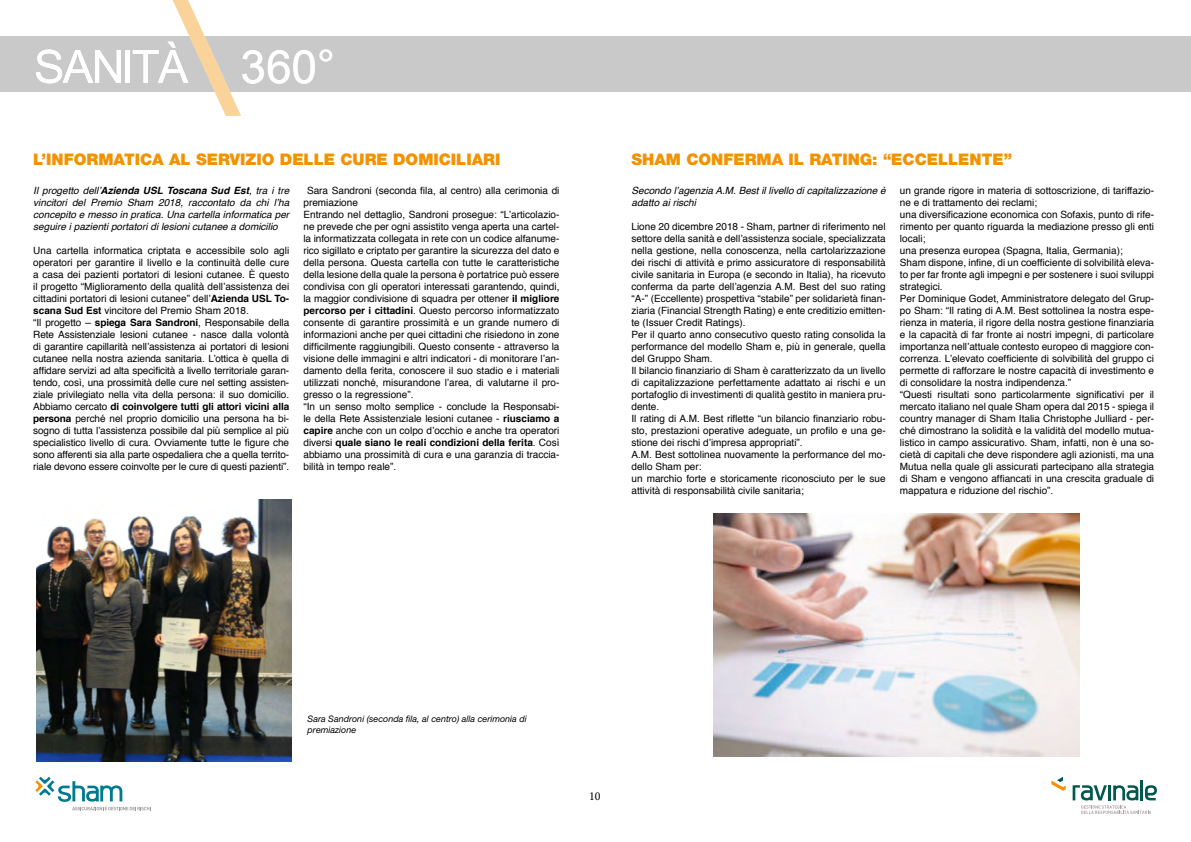
<style>
.page{position:relative;width:1191px;height:842px;background:#fff}
.page>*{position:absolute;margin:0;border:0;box-sizing:border-box;transform-origin:0 0}
.t1{font:45.8px "Arial Unicode MS";color:#fff}
.t2{font:900 16px "Helvetica Neue";color:#f39200}
.t3{font:12px "Minion Pro";color:#000}
.t4{font:10px/12px "Helvetica";color:#000}
.t5{font:italic 10px/12px "Helvetica";color:#000;text-align:justify}
.t6{font:italic 9px/10.4px "Helvetica Neue";color:#000}
.s1{font-weight:700}
</style>
<div class="page">
<div style="left:0;top:36px;width:1191px;height:56px;background:#cac9c9"></div>
<svg style="left:36px;top:49px;width:85px;height:34px"></svg>
<hr style="left:125px;top:50px;width:4px;height:33px;background:#fff">
<svg style="left:133px;top:0;width:108px;height:116px"></svg>
<svg style="left:35px;top:777px;width:116px;height:33px"></svg>
<hr style="left:1140px;top:780px;width:3px;height:20px;background:#00584e">
<svg style="left:1072px;top:785px;width:85px;height:29px"></svg>
<svg style="left:1051px;top:777px;width:14px;height:14px"></svg>
<img style="left:37px;top:499px;width:254px;height:263px">
<img style="left:713px;top:513px;width:366px;height:244px">
<h1 class="t1" style="left:240px;top:33px;width:96px">360°</h1>
<h2 class="t2" style="left:33px;top:149px;width:469px">L’INFORMATICA AL SERVIZIO DELLE CURE DOMICILIARI</h2>
<h2 class="t2" style="left:631px;top:149px;width:382px">SHAM CONFERMA IL RATING: “ECCELLENTE”</h2>
<p class="t5" style="left:33px;top:184px;width:257px">Il progetto dell’<span class="s1">Azienda USL Toscana Sud Est</span>, tra i tre vincitori del Premio Sham 2018, raccontato da chi l’ha concepito e messo in pratica. Una cartella informatica per seguire i pazienti portatori di lesioni cutanee a domicilio</p>
<p class="t4" style="left:33px;top:244px;width:257px">Una cartella informatica criptata e accessibile solo agli operatori per garantire il livello e la continuità delle cure a casa dei pazienti portatori di lesioni cutanee. È questo il progetto “Miglioramento della qualità dell’assistenza dei cittadini portatori di lesioni cutanee” dell’<span class="s1">Azienda USL To&shy;scana Sud Est</span> vincitore del Premio Sham 2018.<br>“Il progetto – <span class="s1">spiega Sara Sandroni</span>, Responsabile della Rete Assistenziale lesioni cutanee - nasce dalla volontà di garantire capillarità nell’assistenza ai portatori di lesioni cutanee nella nostra azienda sanitaria. L’ottica è quella di affidare servizi ad alta specificità a livello territoriale garan&shy;tendo, così, una prossimità delle cure nel setting assisten&shy;ziale privilegiato nella vita della persona: il suo domicilio.<br>Abbiamo cercato <span class="s1">di coinvolgere tutti gli attori vicini alla persona</span> perché nel proprio domicilio una persona ha bi&shy;sogno di tutta l’assistenza possibile dal più semplice al più specialistico livello di cura. Ovviamente tutte le figure che sono afferenti sia alla parte ospedaliera che a quella territo&shy;riale devono essere coinvolte per le cure di questi pazienti”.</p>
<p class="t4" style="left:303px;top:184px;width:257px;text-indent:4px">Sara Sandroni (seconda fila, al centro) alla cerimonia di premiazione<br>Entrando nel dettaglio, Sandroni prosegue: “L’articolazio&shy;ne prevede che per ogni assistito venga aperta una cartel&shy;la informatizzata collegata in rete con un codice alfanume&shy;rico sigillato e criptato per garantire la sicurezza del dato e della persona. Questa cartella con tutte le caratteristiche della lesione della quale la persona è portatrice può essere condivisa con gli operatori interessati garantendo, quindi, la maggior condivisione di squadra per ottener <span class="s1">il migliore percorso per i cittadini</span>. Questo percorso informatizzato consente di garantire prossimità e un grande numero di informazioni anche per quei cittadini che risiedono in zone difficilmente raggiungibili. Questo consente - attraverso la visione delle immagini e altri indicatori - di monitorare l’an&shy;damento della ferita, conoscere il suo stadio e i materiali utilizzati nonché, misurandone l’area, di valutarne il pro&shy;gresso o la regressione”.<br>“In un senso molto semplice - conclude la Responsabi&shy;le della Rete Assistenziale lesioni cutanee - <span class="s1">riusciamo a capire</span> anche con un colpo d’occhio e anche tra operatori diversi <span class="s1">quale siano le reali condizioni della ferita</span>. Così abbiamo una prossimità di cura e una garanzia di traccia&shy;bilità in tempo reale”.</p>
<p class="t5" style="left:631px;top:184px;width:256px">Secondo l’agenzia A.M. Best il livello di capitalizzazione è adatto ai rischi</p>
<p class="t4" style="left:631px;top:220px;width:256px">Lione 20 dicembre 2018 - Sham, partner di riferimento nel settore della sanità e dell’assistenza sociale, specializzata nella gestione, nella conoscenza, nella cartolarizzazione dei rischi di attività e primo assicuratore di responsabilità civile sanitaria in Europa (e secondo in Italia), ha ricevuto conferma da parte dell’agenzia A.M. Best del suo rating “A-” (Eccellente) prospettiva “stabile” per solidarietà finan&shy;ziaria (Financial Strength Rating) e ente creditizio emitten&shy;te (Issuer Credit Ratings).<br>Per il quarto anno consecutivo questo rating consolida la performance del modello Sham e, più in generale, quella del Gruppo Sham.<br>Il bilancio finanziario di Sham è caratterizzato da un livello di capitalizzazione perfettamente adattato ai rischi e un portafoglio di investimenti di qualità gestito in maniera pru&shy;dente.<br>Il rating di A.M. Best riflette “un bilancio finanziario robu&shy;sto, prestazioni operative adeguate, un profilo e una ge&shy;stione dei rischi d’impresa appropriati”.<br>A.M. Best sottolinea nuovamente la performance del mo&shy;dello Sham per:<br>un marchio forte e storicamente riconosciuto per le sue attività di responsabilità civile sanitaria;</p>
<p class="t4" style="left:900px;top:184px;width:256px">un grande rigore in materia di sottoscrizione, di tariffazio&shy;ne e di trattamento dei reclami;<br>una diversificazione economica con Sofaxis, punto di rife&shy;rimento per quanto riguarda la mediazione presso gli enti locali;<br>una presenza europea (Spagna, Italia, Germania);<br>Sham dispone, infine, di un coefficiente di solvibilità eleva&shy;to per far fronte agli impegni e per sostenere i suoi sviluppi strategici.<br>Per Dominique Godet, Amministratore delegato del Grup&shy;po Sham: “Il rating di A.M. Best sottolinea la nostra espe&shy;rienza in materia, il rigore della nostra gestione finanziaria e la capacità di far fronte ai nostri impegni, di particolare importanza nell’attuale contesto europeo di maggiore con&shy;correnza. L’elevato coefficiente di solvibilità del gruppo ci permette di rafforzare le nostre capacità di investimento e di consolidare la nostra indipendenza.”<br>“Questi risultati sono particolarmente significativi per il mercato italiano nel quale Sham opera dal 2015 - spiega il country manager di Sham Italia Christophe Julliard - per&shy;ché dimostrano la solidità e la validità del modello mutua&shy;listico in campo assicurativo. Sham, infatti, non è una so&shy;cietà di capitali che deve rispondere agli azionisti, ma una Mutua nella quale gli assicurati partecipano alla strategia di Sham e vengono affiancati in una crescita graduale di mappatura e riduzione del rischio”.</p>
<p class="t6" style="left:308px;top:714px;width:221px">Sara Sandroni (seconda fila, al centro) alla cerimonia di premiazione</p>
<p class="t3" style="left:589px;top:789px;width:13px">10</p>
</div>
